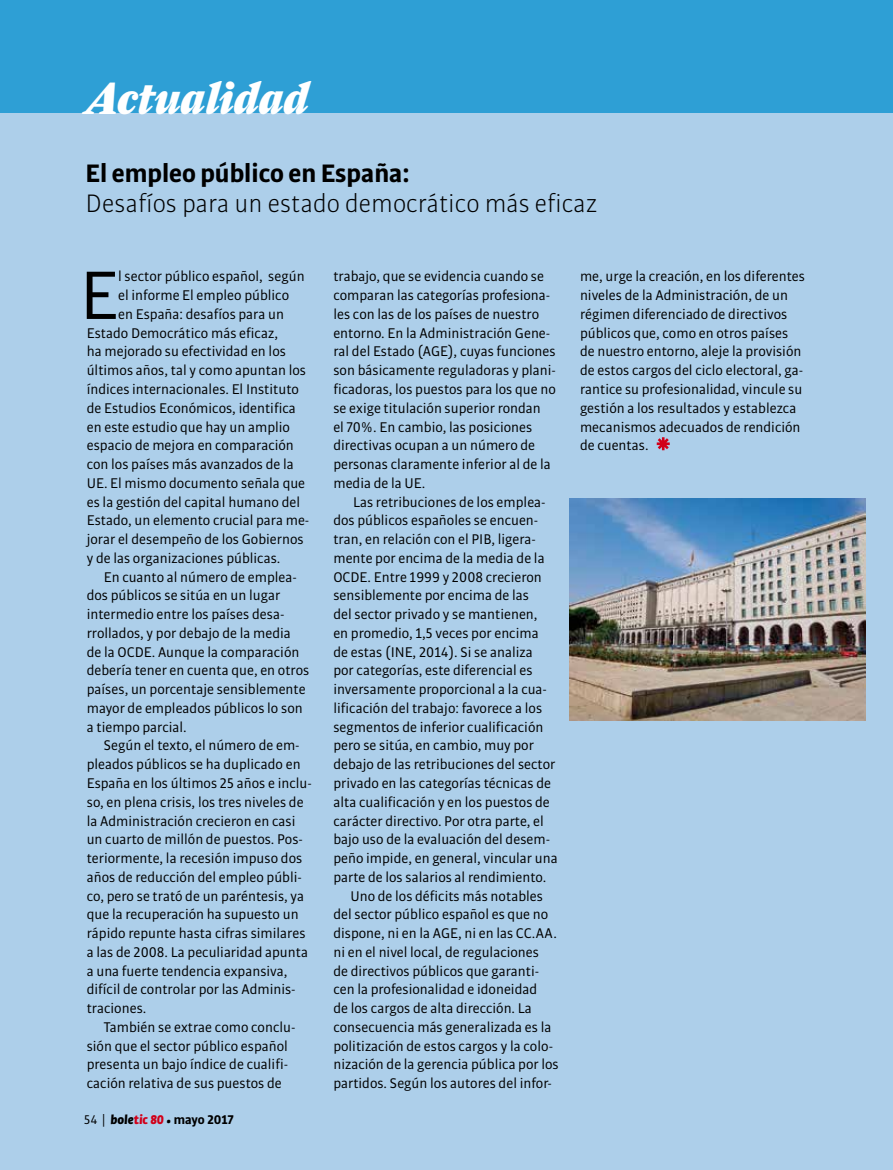
<style>
.page{position:relative;width:893px;height:1170px;background:#fff}
.page>*{position:absolute;margin:0;border:0;box-sizing:border-box;transform-origin:0 0}
.t1{font:italic 900 90px "Farnham Display";color:#fff}
.t2{font:73.05px "Bulo";color:#000}
.t3{font:italic 900 45px "Farnham Display";color:#fff}
.t4{font:300 27px "Bulo";color:#000}
.t5{font:700 27px "Bulo";color:#000}
.t6{font:15px/18.8px "Bulo";color:#000}
.t7{font:700 13.5px "Bulo";color:#000}
.s1{font-weight:400}
.s2{font-family:"Benton Gothic";font-weight:400}
.s3{font-weight:900;font-style:italic}
.s4{font-weight:900;font-style:italic;color:#d10019}
</style>
<div class="page">
<div style="left:0;top:0;width:893px;height:1169px;background:#adcfea"></div>
<div style="left:0;top:0;width:893px;height:113px;background:#2e9fd5"></div>
<svg style="left:657px;top:437px;width:13px;height:13px"></svg>
<img style="left:569px;top:498px;width:296px;height:222px">
<h1 class="t1" style="left:74px;top:26px;width:451px">Actualidad</h1>
<h3 class="t3" style="left:84px;top:71px;width:226px">Actualidad</h3>
<h3 class="t5" style="left:86px;top:156px;width:326px">El empleo público en España:</h3>
<h3 class="t4" style="left:86px;top:187px;width:513px">Desafíos para un estado democrático más eficaz</h3>
<h2 class="t2" style="left:80px;top:250px;width:40px">E</h2>
<p class="t6" style="left:118px;top:267px;width:188px">l sector público español, según</p>
<p class="t6" style="left:118px;top:285px;width:172px">el informe El empleo público</p>
<p class="t6" style="left:118px;top:304px;width:167px">en España: desafíos para un</p>
<p class="t6" style="left:87px;top:323px;width:193px">Estado Democrático más eficaz,</p>
<p class="t6" style="left:87px;top:342px;width:201px">ha mejorado su efectividad en los</p>
<p class="t6" style="left:87px;top:360px;width:221px">últimos años, tal y como apuntan los</p>
<p class="t6" style="left:87px;top:379px;width:214px">índices internacionales. El Instituto</p>
<p class="t6" style="left:87px;top:398px;width:211px">de Estudios Económicos, identifica</p>
<p class="t6" style="left:87px;top:417px;width:205px">en este estudio que hay un amplio</p>
<p class="t6" style="left:87px;top:435px;width:209px">espacio de mejora en comparación</p>
<p class="t6" style="left:87px;top:454px;width:209px">con los países más avanzados de la</p>
<p class="t6" style="left:87px;top:473px;width:220px">UE. El mismo documento señala que</p>
<p class="t6" style="left:87px;top:492px;width:215px">es la gestión del capital humano del</p>
<p class="t6" style="left:87px;top:510px;width:224px">Estado, un elemento crucial para me-</p>
<p class="t6" style="left:87px;top:529px;width:218px">jorar el desempeño de los Gobiernos</p>
<p class="t6" style="left:87px;top:548px;width:195px">y de las organizaciones públicas.</p>
<p class="t6" style="left:104px;top:567px;width:195px">En cuanto al número de emplea-</p>
<p class="t6" style="left:87px;top:585px;width:195px">dos públicos se sitúa en un lugar</p>
<p class="t6" style="left:87px;top:604px;width:199px">intermedio entre los países desa-</p>
<p class="t6" style="left:87px;top:623px;width:206px">rrollados, y por debajo de la media</p>
<p class="t6" style="left:87px;top:642px;width:214px">de la OCDE. Aunque la comparación</p>
<p class="t6" style="left:87px;top:660px;width:224px">debería tener en cuenta que, en otros</p>
<p class="t6" style="left:87px;top:679px;width:220px">países, un porcentaje sensiblemente</p>
<p class="t6" style="left:87px;top:698px;width:217px">mayor de empleados públicos lo son</p>
<p class="t6" style="left:87px;top:717px;width:102px">a tiempo parcial.</p>
<p class="t6" style="left:104px;top:735px;width:197px">Según el texto, el número de em-</p>
<p class="t6" style="left:87px;top:754px;width:215px">pleados públicos se ha duplicado en</p>
<p class="t6" style="left:87px;top:773px;width:227px">España en los últimos 25 años e inclu-</p>
<p class="t6" style="left:87px;top:792px;width:218px">so, en plena crisis, los tres niveles de</p>
<p class="t6" style="left:87px;top:810px;width:210px">la Administración crecieron en casi</p>
<p class="t6" style="left:87px;top:829px;width:218px">un cuarto de millón de puestos. Pos-</p>
<p class="t6" style="left:87px;top:848px;width:217px">teriormente, la recesión impuso dos</p>
<p class="t6" style="left:87px;top:867px;width:217px">años de reducción del empleo públi-</p>
<p class="t6" style="left:87px;top:885px;width:219px">co, pero se trató de un paréntesis, ya</p>
<p class="t6" style="left:87px;top:904px;width:213px">que la recuperación ha supuesto un</p>
<p class="t6" style="left:87px;top:923px;width:220px">rápido repunte hasta cifras similares</p>
<p class="t6" style="left:87px;top:942px;width:223px">a las de 2008. La peculiaridad apunta</p>
<p class="t6" style="left:87px;top:960px;width:202px">a una fuerte tendencia expansiva,</p>
<p class="t6" style="left:87px;top:979px;width:210px">difícil de controlar por las Adminis-</p>
<p class="t6" style="left:87px;top:998px;width:61px">traciones.</p>
<p class="t6" style="left:104px;top:1017px;width:193px">También se extrae como conclu-</p>
<p class="t6" style="left:87px;top:1035px;width:203px">sión que el sector público español</p>
<p class="t6" style="left:87px;top:1054px;width:203px">presenta un bajo índice de cualifi-</p>
<p class="t6" style="left:87px;top:1073px;width:197px">cación relativa de sus puestos de</p>
<p class="t7" style="left:84px;top:1111px;width:151px"><span class="s1">54</span> <span class="s2">|</span> <span class="s3">bole</span><span class="s4">tic 80</span> <span class="s3">•</span> mayo 2017</p>
<p class="t6" style="left:333px;top:267px;width:224px">trabajo, que se evidencia cuando se comparan las categorías profesiona&shy;les con las de los países de nuestro entorno. En la Administración Gene&shy;ral del Estado (AGE), cuyas funciones son básicamente reguladoras y plani&shy;ficadoras, los puestos para los que no se exige titulación superior rondan<br>el 70%. En cambio, las posiciones directivas ocupan a un número de personas claramente inferior al de la media de la UE.</p>
<p class="t6" style="left:353px;top:492px;width:194px">Las retribuciones de los emplea-</p>
<p class="t6" style="left:333px;top:510px;width:206px">dos públicos españoles se encuen-</p>
<p class="t6" style="left:333px;top:529px;width:204px">tran, en relación con el PIB, ligera-</p>
<p class="t6" style="left:333px;top:548px;width:213px">mente por encima de la media de la</p>
<p class="t6" style="left:333px;top:567px;width:210px">OCDE. Entre 1999 y 2008 crecieron</p>
<p class="t6" style="left:333px;top:585px;width:197px">sensiblemente por encima de las</p>
<p class="t6" style="left:333px;top:604px;width:206px">del sector privado y se mantienen,</p>
<p class="t6" style="left:333px;top:623px;width:207px">en promedio, 1,5 veces por encima</p>
<p class="t6" style="left:333px;top:642px;width:201px">de estas (INE, 2014). Si se analiza</p>
<p class="t6" style="left:333px;top:660px;width:201px">por categorías, este diferencial es</p>
<p class="t6" style="left:333px;top:679px;width:215px">inversamente proporcional a la cua-</p>
<p class="t6" style="left:333px;top:698px;width:210px">lificación del trabajo: favorece a los</p>
<p class="t6" style="left:333px;top:717px;width:212px">segmentos de inferior cualificación</p>
<p class="t6" style="left:333px;top:735px;width:202px">pero se sitúa, en cambio, muy por</p>
<p class="t6" style="left:333px;top:754px;width:224px">debajo de las retribuciones del sector</p>
<p class="t6" style="left:333px;top:773px;width:219px">privado en las categorías técnicas de</p>
<p class="t6" style="left:333px;top:792px;width:218px">alta cualificación y en los puestos de</p>
<p class="t6" style="left:333px;top:810px;width:212px">carácter directivo. Por otra parte, el</p>
<p class="t6" style="left:333px;top:829px;width:218px">bajo uso de la evaluación del desem-</p>
<p class="t6" style="left:333px;top:848px;width:226px">peño impide, en general, vincular una</p>
<p class="t6" style="left:333px;top:867px;width:214px">parte de los salarios al rendimiento.</p>
<p class="t6" style="left:350px;top:885px;width:194px">Uno de los déficits más notables</p>
<p class="t6" style="left:333px;top:904px;width:216px">del sector público español es que no</p>
<p class="t6" style="left:333px;top:923px;width:225px">dispone, ni en la AGE, ni en las CC.AA.</p>
<p class="t6" style="left:333px;top:942px;width:207px">ni en el nivel local, de regulaciones</p>
<p class="t6" style="left:333px;top:960px;width:207px">de directivos públicos que garanti-</p>
<p class="t6" style="left:333px;top:979px;width:205px">cen la profesionalidad e idoneidad</p>
<p class="t6" style="left:333px;top:998px;width:200px">de los cargos de alta dirección. La</p>
<p class="t6" style="left:333px;top:1017px;width:220px">consecuencia más generalizada es la</p>
<p class="t6" style="left:333px;top:1035px;width:221px">politización de estos cargos y la colo-</p>
<p class="t6" style="left:333px;top:1054px;width:227px">nización de la gerencia pública por los</p>
<p class="t6" style="left:333px;top:1073px;width:220px">partidos. Según los autores del infor-</p>
<p class="t6" style="left:580px;top:267px;width:226px">me, urge la creación, en los diferentes niveles de la Administración, de un régimen diferenciado de directivos públicos que, como en otros países de nuestro entorno, aleje la provisión de estos cargos del ciclo electoral, ga&shy;rantice su profesionalidad, vincule su gestión a los resultados y establezca mecanismos adecuados de rendición de cuentas.</p>
</div>
